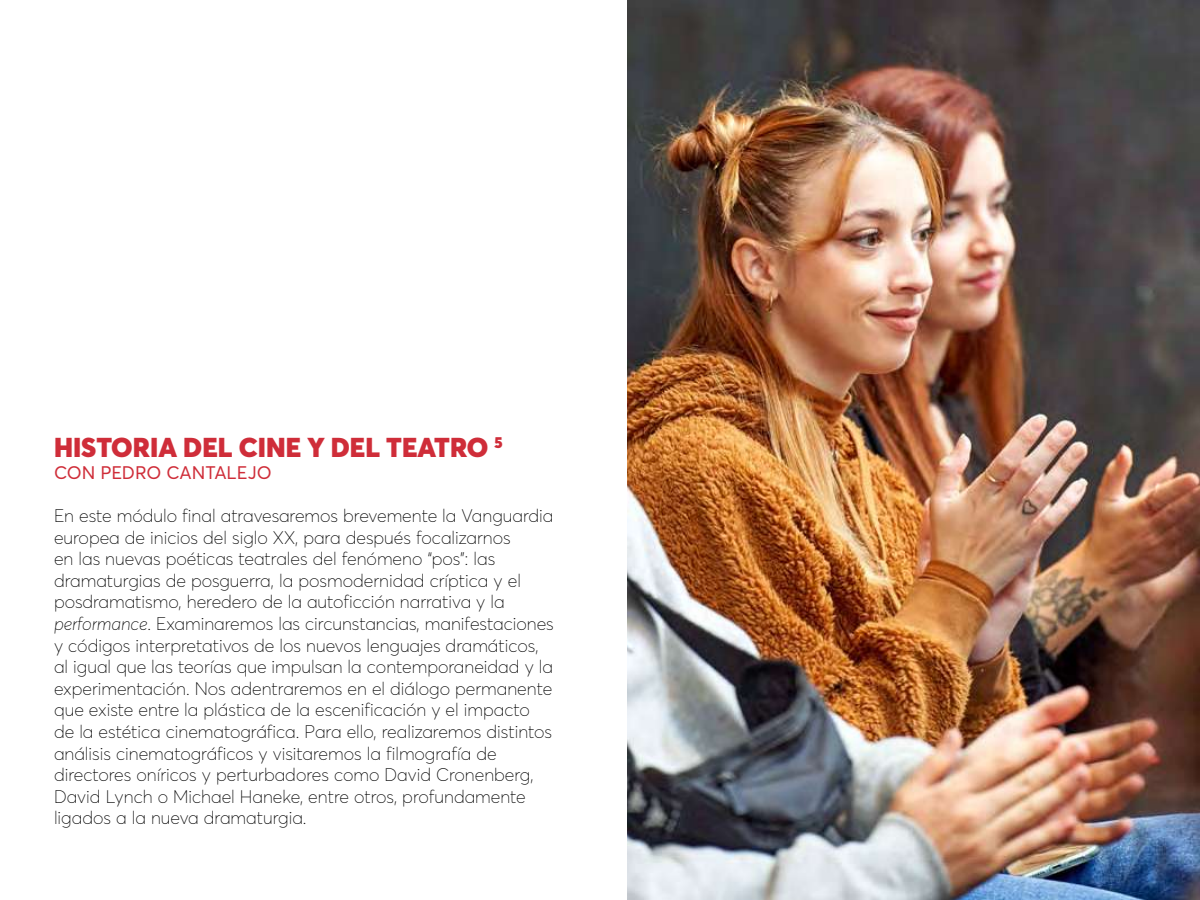
<style>
.page{position:relative;width:1200px;height:900px;background:#fff}
.page>*{position:absolute;margin:0;border:0;box-sizing:border-box;transform-origin:0 0}
.t1{font:900 27px "Averta Std";color:#cf2d39}
.t2{font:100 18px/21.6px "Averta Std";color:#000}
.t3{font:18px "Averta Std";color:#cf2d39}
.s1{font-style:italic}
</style>
<div class="page">
<img style="left:627px;top:0;width:573px;height:900px">
<h1 class="t1" style="left:54px;top:430px;width:450px">HISTORIA DEL CINE Y DEL TEATRO <sup>5</sup></h1>
<p class="t3" style="left:54px;top:461px;width:219px">CON PEDRO CANTALEJO</p>
<p class="t2" style="left:54px;top:505px;width:501px">En este módulo final atravesaremos brevemente la Vanguardia europea de inicios del siglo XX, para después focalizarnos<br>en las nuevas poéticas teatrales del fenómeno “pos”: las dramaturgias de posguerra, la posmodernidad críptica y el posdramatismo, heredero de la autoficción narrativa y la <span class="s1">performance</span>. Examinaremos las circunstancias, manifestaciones y códigos interpretativos de los nuevos lenguajes dramáticos, al igual que las teorías que impulsan la contemporaneidad y la experimentación. Nos adentraremos en el diálogo permanente que existe entre la plástica de la escenificación y el impacto de la estética cinematográfica. Para ello, realizaremos distintos análisis cinematográficos y visitaremos la filmografía de directores oníricos y perturbadores como David Cronenberg, David Lynch o Michael Haneke, entre otros, profundamente ligados a la nueva dramaturgia.</p>
</div>
